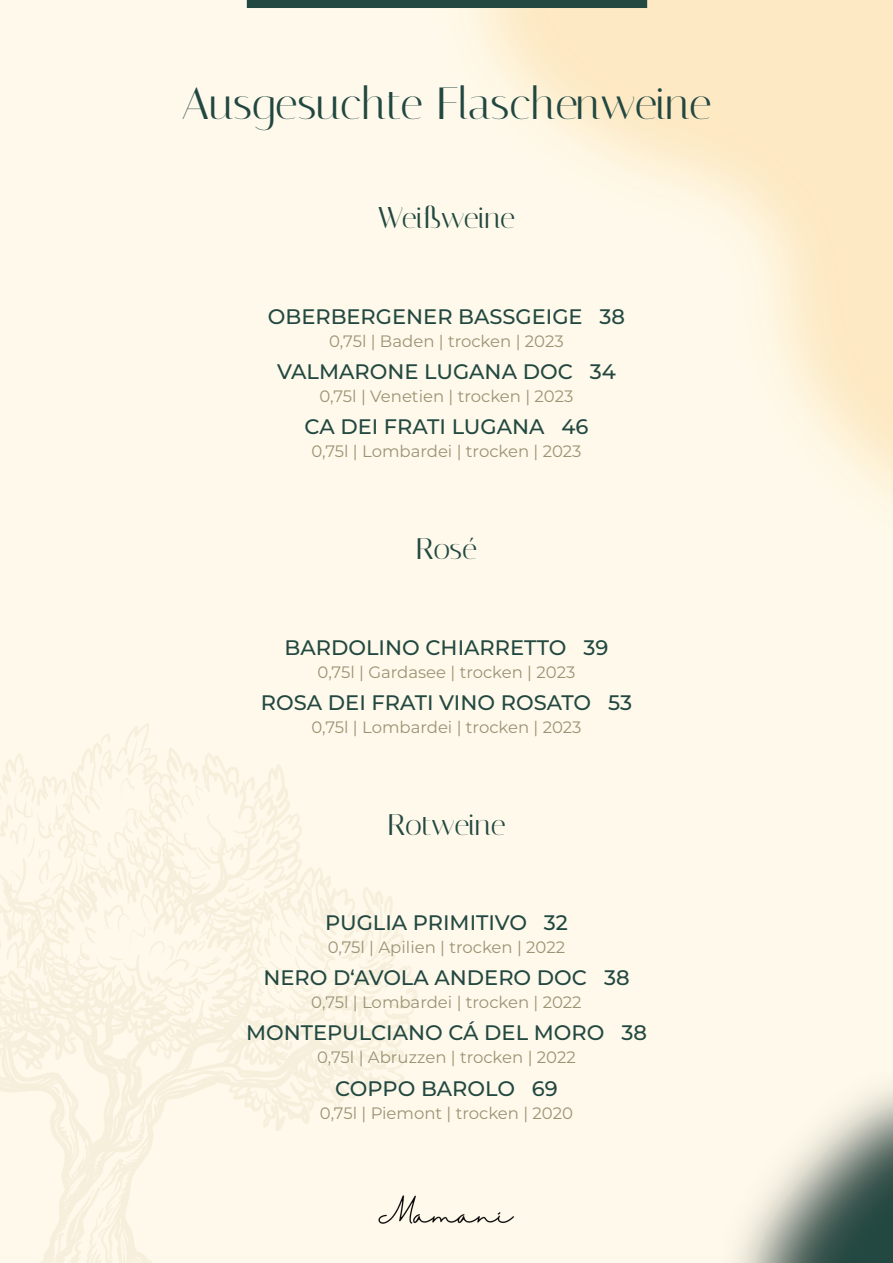
<style>
.page{position:relative;width:893px;height:1263px;background:#fff}
.page>*{position:absolute;margin:0;border:0;box-sizing:border-box;transform-origin:0 0}
.t1{font:45px "Italiana";color:#224741}
.t2{font:30px "Italiana";letter-spacing:-.02em;color:#224841}
.t3{font:500 21px "Montserrat";color:#224841}
.t4{font:16.5px "Montserrat";color:#9c9375}
</style>
<div class="page">
<img style="left:0;top:0;width:893px;height:1263px">
<h1 class="t1" style="left:181px;top:77px;width:532px">Ausgesuchte Flaschenweine</h1>
<h2 class="t2" style="left:378px;top:200px;width:139px">Weißweine</h2>
<p class="t3" style="left:268px;top:302px;width:359px">OBERBERGENER BASSGEIGE 38</p>
<p class="t4" style="left:329px;top:330px;width:236px">0,75l | Baden | trocken | 2023</p>
<p class="t3" style="left:277px;top:357px;width:340px">VALMARONE LUGANA DOC 34</p>
<p class="t4" style="left:319px;top:385px;width:255px">0,75l | Venetien | trocken | 2023</p>
<p class="t3" style="left:304px;top:412px;width:285px">CA DEI FRATI LUGANA 46</p>
<p class="t4" style="left:311px;top:440px;width:272px">0,75l | Lombardei | trocken | 2023</p>
<h2 class="t2" style="left:416px;top:531px;width:63px">Rosé</h2>
<p class="t3" style="left:285px;top:633px;width:325px">BARDOLINO CHIARRETTO 39</p>
<p class="t4" style="left:318px;top:661px;width:259px">0,75l | Gardasee | trocken | 2023</p>
<p class="t3" style="left:261px;top:688px;width:373px">ROSA DEI FRATI VINO ROSATO 53</p>
<p class="t4" style="left:311px;top:716px;width:272px">0,75l | Lombardei | trocken | 2023</p>
<h2 class="t2" style="left:387px;top:807px;width:120px">Rotweine</h2>
<p class="t3" style="left:325px;top:908px;width:244px">PUGLIA PRIMITIVO 32</p>
<p class="t4" style="left:328px;top:936px;width:239px">0,75l | Apilien | trocken | 2022</p>
<p class="t3" style="left:263px;top:963px;width:368px">NERO D‘AVOLA ANDERO DOC 38</p>
<p class="t4" style="left:311px;top:991px;width:272px">0,75l | Lombardei | trocken | 2022</p>
<p class="t3" style="left:246px;top:1018px;width:402px">MONTEPULCIANO CÁ DEL MORO 38</p>
<p class="t4" style="left:317px;top:1046px;width:260px">0,75l | Abruzzen | trocken | 2022</p>
<p class="t3" style="left:335px;top:1074px;width:224px">COPPO BAROLO 69</p>
<p class="t4" style="left:320px;top:1102px;width:255px">0,75l | Piemont | trocken | 2020</p>
</div>
